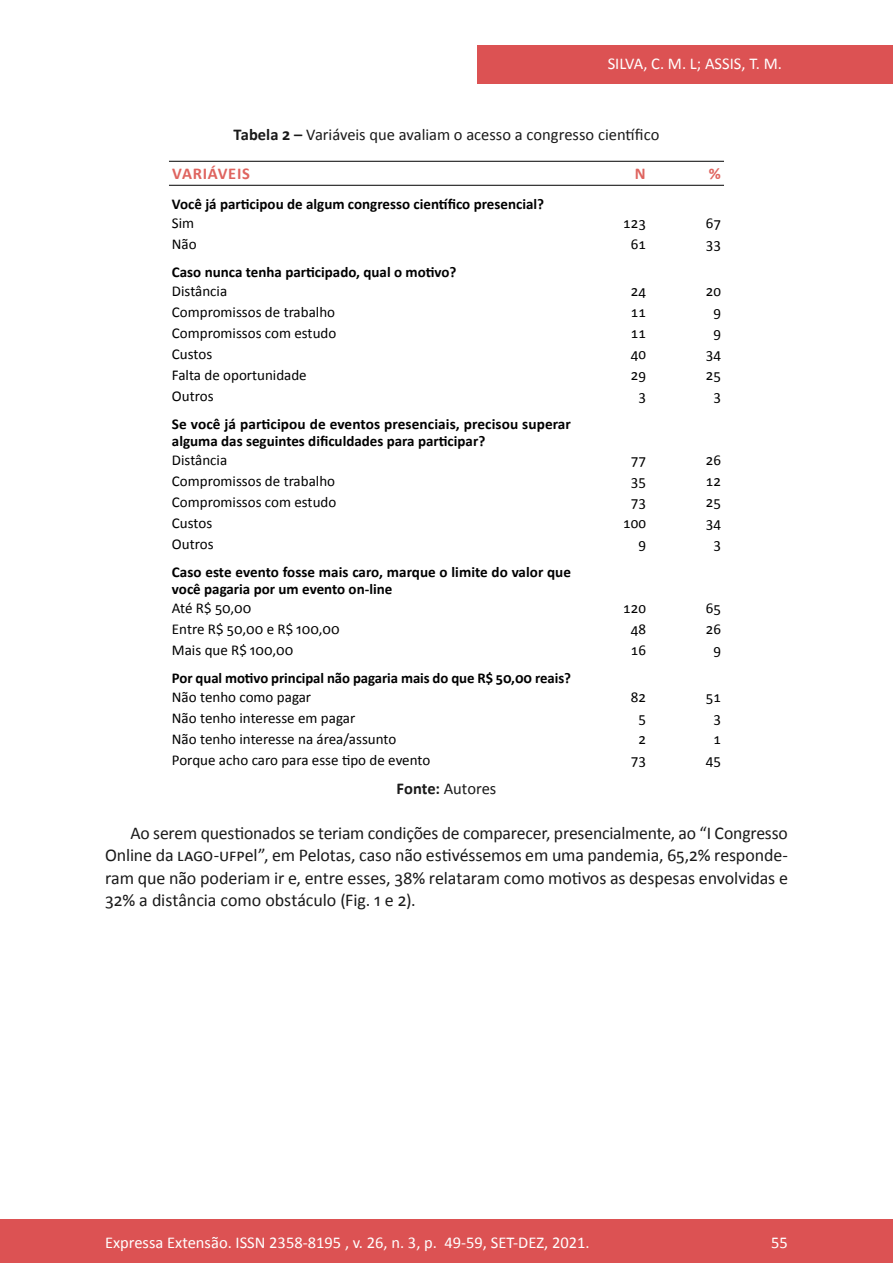
<style>
.page{position:relative;width:893px;height:1263px;background:#fff}
.page>*{position:absolute;margin:0;border:0;box-sizing:border-box;transform-origin:0 0}
.Principal_-_Texto{font:18px/22.5px "Calibri";letter-spacing:-.005em;color:#1a1a1a;text-align:justify}
.t1{font:16.5px "Calibri";color:#fff}
.Quadro_-_Título_NP{font:16.5px "Calibri";color:#1a1a1a}
.Quadro_-_Legenda{font:16.5px "Calibri";color:#1a1a1a}
.Quadro_-_Cabeçalho{font:700 16.5px "Calibri";letter-spacing:.04em;color:#df645f}
.Principal_-_Nota_de{font:15px "Calibri";color:#000}
.Principal_-_Nota_de-2{font:700 15px/16.5px "Calibri";color:#000}
.s1{font-weight:700}
</style>
<div class="page">
<div style="left:477px;top:45px;width:416px;height:39px;background:#dc5253"></div>
<div style="left:0;top:1219px;width:893px;height:44px;background:#dc5253"></div>
<hr style="left:169px;top:161px;width:405px;height:1px;background:#000">
<hr style="left:574px;top:161px;width:75px;height:1px;background:#000">
<hr style="left:649px;top:161px;width:75px;height:1px;background:#000">
<hr style="left:169px;top:185px;width:405px;height:1px;background:#000">
<hr style="left:574px;top:185px;width:75px;height:1px;background:#000">
<hr style="left:649px;top:185px;width:75px;height:1px;background:#000">
<p class="t1" style="left:608px;top:53px;width:176px">SILVA, C. M. L; ASSIS, T. M.</p>
<p class="Quadro_-_Título_NP" style="left:234px;top:124px;width:427px"><span class="s1">Tabela 2 –</span> Variáveis que avaliam o acesso a congresso científico</p>
<p class="Quadro_-_Cabeçalho" style="left:172px;top:163px;width:79px">VARIÁVEIS</p>
<p class="Quadro_-_Cabeçalho" style="left:635px;top:163px;width:12px">N</p>
<p class="Quadro_-_Cabeçalho" style="left:709px;top:163px;width:14px">%</p>
<p class="Principal_-_Nota_de-2" style="left:172px;top:196px;width:374px">Você já participou de algum congresso científico presencial?</p>
<p class="Principal_-_Nota_de" style="left:172px;top:214px;width:24px">Sim</p>
<p class="Principal_-_Nota_de" style="left:623px;top:214px;width:24px">123</p>
<p class="Principal_-_Nota_de" style="left:706px;top:214px;width:17px">67</p>
<p class="Principal_-_Nota_de" style="left:172px;top:235px;width:26px">Não</p>
<p class="Principal_-_Nota_de" style="left:631px;top:235px;width:17px">61</p>
<p class="Principal_-_Nota_de" style="left:706px;top:235px;width:17px">33</p>
<p class="Principal_-_Nota_de-2" style="left:172px;top:264px;width:286px">Caso nunca tenha participado, qual o motivo?</p>
<p class="Principal_-_Nota_de" style="left:172px;top:282px;width:57px">Distância</p>
<p class="Principal_-_Nota_de" style="left:631px;top:282px;width:17px">24</p>
<p class="Principal_-_Nota_de" style="left:706px;top:282px;width:17px">20</p>
<p class="Principal_-_Nota_de" style="left:172px;top:303px;width:165px">Compromissos de trabalho</p>
<p class="Principal_-_Nota_de" style="left:631px;top:303px;width:17px">11</p>
<p class="Principal_-_Nota_de" style="left:713px;top:303px;width:9px">9</p>
<p class="Principal_-_Nota_de" style="left:172px;top:324px;width:166px">Compromissos com estudo</p>
<p class="Principal_-_Nota_de" style="left:631px;top:324px;width:17px">11</p>
<p class="Principal_-_Nota_de" style="left:713px;top:324px;width:9px">9</p>
<p class="Principal_-_Nota_de" style="left:172px;top:345px;width:42px">Custos</p>
<p class="Principal_-_Nota_de" style="left:631px;top:345px;width:17px">40</p>
<p class="Principal_-_Nota_de" style="left:706px;top:345px;width:17px">34</p>
<p class="Principal_-_Nota_de" style="left:172px;top:366px;width:136px">Falta de oportunidade</p>
<p class="Principal_-_Nota_de" style="left:631px;top:366px;width:17px">29</p>
<p class="Principal_-_Nota_de" style="left:706px;top:366px;width:17px">25</p>
<p class="Principal_-_Nota_de" style="left:172px;top:387px;width:43px">Outros</p>
<p class="Principal_-_Nota_de" style="left:638px;top:387px;width:9px">3</p>
<p class="Principal_-_Nota_de" style="left:713px;top:387px;width:9px">3</p>
<p class="Principal_-_Nota_de-2" style="left:172px;top:416px;width:401px">Se você já participou de eventos presenciais, precisou superar alguma das seguintes dificuldades para participar?</p>
<p class="Principal_-_Nota_de" style="left:172px;top:451px;width:57px">Distância</p>
<p class="Principal_-_Nota_de" style="left:631px;top:451px;width:17px">77</p>
<p class="Principal_-_Nota_de" style="left:706px;top:451px;width:17px">26</p>
<p class="Principal_-_Nota_de" style="left:172px;top:472px;width:165px">Compromissos de trabalho</p>
<p class="Principal_-_Nota_de" style="left:631px;top:472px;width:17px">35</p>
<p class="Principal_-_Nota_de" style="left:706px;top:472px;width:17px">12</p>
<p class="Principal_-_Nota_de" style="left:172px;top:493px;width:166px">Compromissos com estudo</p>
<p class="Principal_-_Nota_de" style="left:631px;top:493px;width:17px">73</p>
<p class="Principal_-_Nota_de" style="left:706px;top:493px;width:17px">25</p>
<p class="Principal_-_Nota_de" style="left:172px;top:514px;width:42px">Custos</p>
<p class="Principal_-_Nota_de" style="left:623px;top:514px;width:24px">100</p>
<p class="Principal_-_Nota_de" style="left:706px;top:514px;width:17px">34</p>
<p class="Principal_-_Nota_de" style="left:172px;top:535px;width:43px">Outros</p>
<p class="Principal_-_Nota_de" style="left:638px;top:535px;width:9px">9</p>
<p class="Principal_-_Nota_de" style="left:713px;top:535px;width:9px">3</p>
<p class="Principal_-_Nota_de-2" style="left:172px;top:564px;width:401px">Caso este evento fosse mais caro, marque o limite do valor que você pagaria por um evento on-line</p>
<p class="Principal_-_Nota_de" style="left:172px;top:598px;width:81px">Até R$ 50,00</p>
<p class="Principal_-_Nota_de" style="left:623px;top:598px;width:24px">120</p>
<p class="Principal_-_Nota_de" style="left:706px;top:598px;width:17px">65</p>
<p class="Principal_-_Nota_de" style="left:172px;top:619px;width:169px">Entre R$ 50,00 e R$ 100,00</p>
<p class="Principal_-_Nota_de" style="left:631px;top:619px;width:17px">48</p>
<p class="Principal_-_Nota_de" style="left:706px;top:619px;width:17px">26</p>
<p class="Principal_-_Nota_de" style="left:172px;top:640px;width:123px">Mais que R$ 100,00</p>
<p class="Principal_-_Nota_de" style="left:631px;top:640px;width:17px">16</p>
<p class="Principal_-_Nota_de" style="left:713px;top:640px;width:9px">9</p>
<p class="Principal_-_Nota_de-2" style="left:172px;top:670px;width:401px">Por qual motivo principal não pagaria mais do que R$ 50,00 reais?</p>
<p class="Principal_-_Nota_de" style="left:172px;top:688px;width:141px">Não tenho como pagar</p>
<p class="Principal_-_Nota_de" style="left:631px;top:688px;width:17px">82</p>
<p class="Principal_-_Nota_de" style="left:706px;top:688px;width:17px">51</p>
<p class="Principal_-_Nota_de" style="left:172px;top:709px;width:185px">Não tenho interesse em pagar</p>
<p class="Principal_-_Nota_de" style="left:638px;top:709px;width:9px">5</p>
<p class="Principal_-_Nota_de" style="left:713px;top:709px;width:9px">3</p>
<p class="Principal_-_Nota_de" style="left:172px;top:730px;width:226px">Não tenho interesse na área/assunto</p>
<p class="Principal_-_Nota_de" style="left:638px;top:730px;width:9px">2</p>
<p class="Principal_-_Nota_de" style="left:713px;top:730px;width:9px">1</p>
<p class="Principal_-_Nota_de" style="left:172px;top:751px;width:260px">Porque acho caro para esse tipo de evento</p>
<p class="Principal_-_Nota_de" style="left:631px;top:751px;width:17px">73</p>
<p class="Principal_-_Nota_de" style="left:706px;top:751px;width:17px">45</p>
<p class="Quadro_-_Legenda" style="left:397px;top:778px;width:101px"><span class="s1">Fonte:</span> Autores</p>
<p class="Principal_-_Texto" style="left:105px;top:822px;width:684px;text-indent:26px">Ao serem questionados se teriam condições de comparecer, presencialmente, ao “I Congresso Online da LAGO-UFPel”, em Pelotas, caso não estivéssemos em uma pandemia, 65,2% responde&shy;ram que não poderiam ir e, entre esses, 38% relataram como motivos as despesas envolvidas e 32% a distância como obstáculo (Fig. 1 e 2).</p>
<p class="t1" style="left:105px;top:1231px;width:486px">Expressa Extensão. ISSN 2358-8195 , v. 26, n. 3, p. 49-59, SET-DEZ, 2021.</p>
<p class="t1" style="left:771px;top:1231px;width:18px">55</p>
</div>
